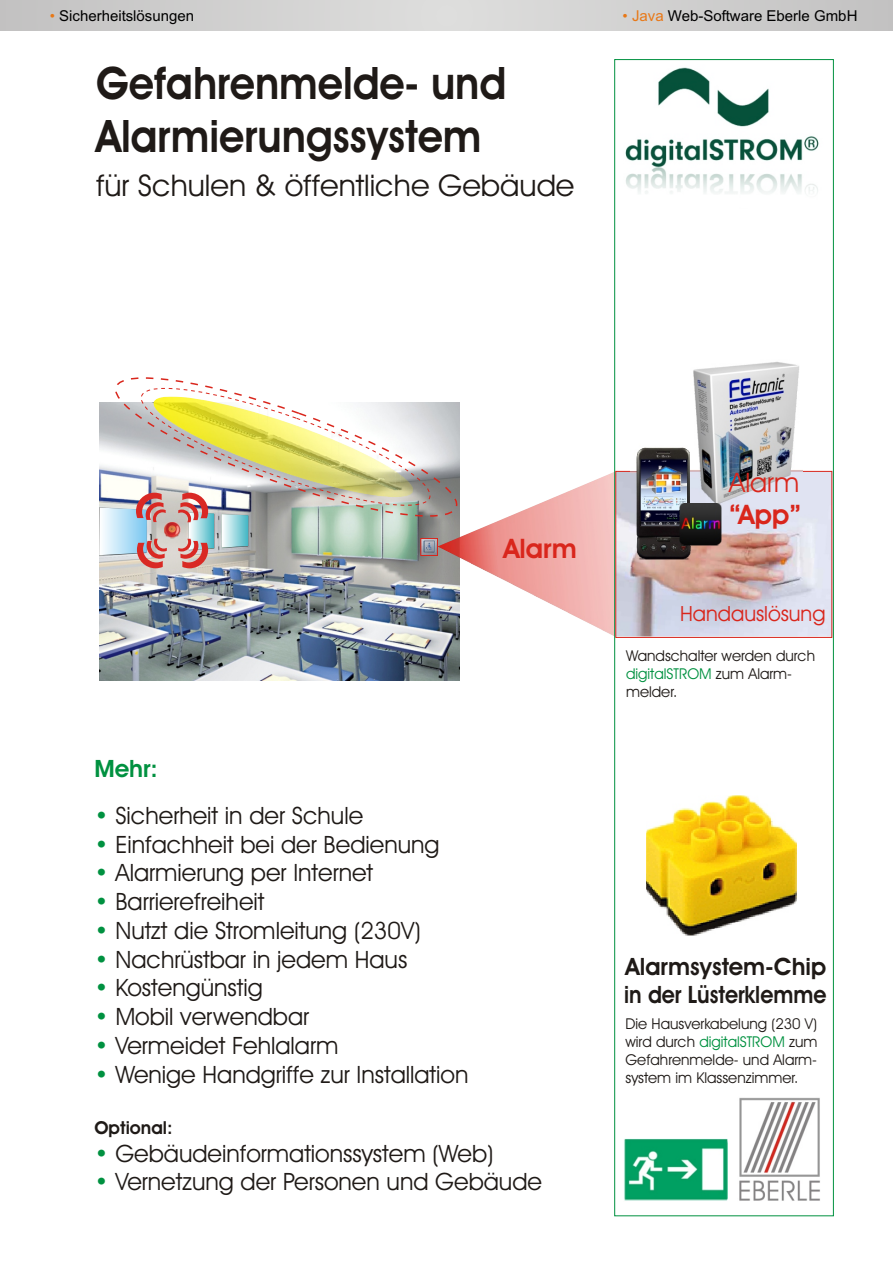
<style>
.page{position:relative;width:894px;height:1263px;background:#fff}
.page>*{position:absolute;margin:0;border:0;box-sizing:border-box;transform-origin:0 0}
.t1{font:700 45px/53.7px "Avant Garde Bk BT";color:#1f1a17;scale:.92 1}
.t2{font:30px "Avant Garde Bk BT";color:#1f1a17}
.t3{font:700 27px "Avant Garde Bk BT";color:#d9261c}
.t4{font:27px "Avant Garde Bk BT";color:#d9261c}
.t5{font:24px "Avant Garde Bk BT";color:#1f1a17}
.t6{font:700 24px "Avant Garde Bk BT";color:#1f1a17;scale:.9 1}
.t7{font:700 24px "Avant Garde Bk BT";color:#1f1a17}
.t8{font:700 24px "Avant Garde Bk BT";color:#009140}
.t9{font:21px "Avant Garde Bk BT";color:#d9261c}
.t10{font:700 18px "Avant Garde Bk BT";color:#1f1a17}
.t11{font:15px/18px "Avant Garde Bk BT";color:#1f1a17;text-align:justify}
.t12{font:15px "Arial";color:#000}
.s1{color:#e87817}
.s2{color:#009140}
</style>
<div class="page">
<img style="left:625px;top:67px;width:194px;height:127px">
<img style="left:739px;top:1097px;width:81px;height:104px">
<img style="left:99px;top:528px;width:361px;height:152px">
<img style="left:437px;top:472px;width:393px;height:165px">
<img style="left:647px;top:796px;width:150px;height:139px">
<div style="left:614px;top:59px;width:220px;height:1157px;border:1px solid #009140"></div>
<div style="left:420px;top:538px;width:18px;height:18px;border:1px solid #d9261c"></div>
<div style="left:615px;top:471px;width:217px;height:167px;border:1px solid #d9261c"></div>
<svg style="left:130px;top:377px;width:333px;height:151px"></svg>
<img style="left:99px;top:379px;width:337px;height:189px">
<img style="left:630px;top:447px;width:67px;height:120px">
<img style="left:691px;top:362px;width:111px;height:147px">
<img style="left:679px;top:503px;width:42px;height:42px">
<div style="left:0;top:0;width:893px;height:31px;background:linear-gradient(to right,#d0d0cf,#d0d0cf)"></div>
<img style="left:624px;top:1138px;width:103px;height:63px">
<p class="t12" style="left:50px;top:10px;width:146px"><span class="s1">•</span> Sicherheitslösungen</p>
<p class="t12" style="left:623px;top:10px;width:236px"><span class="s1">• Java</span> Web-Software Eberle GmbH</p>
<h1 class="t1" style="left:96px;top:60px;width:447px">Gefahrenmelde- und<br>Alarmierungssystem</h1>
<p class="t2" style="left:96px;top:173px;width:480px">für Schulen &amp; öffentliche Gebäude</p>
<p class="t8" style="left:94px;top:758px;width:65px">Mehr:</p>
<p class="t3" style="left:503px;top:537px;width:75px">Alarm</p>
<p class="t5" style="left:94px;top:806px;width:270px"><span class="s2">•</span> Sicherheit in der Schule</p>
<p class="t5" style="left:94px;top:834px;width:347px"><span class="s2">•</span> Einfachheit bei der Bedienung</p>
<p class="t5" style="left:94px;top:863px;width:280px"><span class="s2">•</span> Alarmierung per Internet</p>
<p class="t5" style="left:94px;top:892px;width:172px"><span class="s2">•</span> Barrierefreiheit</p>
<p class="t5" style="left:94px;top:921px;width:328px"><span class="s2">•</span> Nutzt die Stromleitung (230V)</p>
<p class="t5" style="left:94px;top:949px;width:314px"><span class="s2">•</span> Nachrüstbar in jedem Haus</p>
<p class="t5" style="left:94px;top:978px;width:170px"><span class="s2">•</span> Kostengünstig</p>
<p class="t5" style="left:94px;top:1007px;width:216px"><span class="s2">•</span> Mobil verwendbar</p>
<p class="t5" style="left:94px;top:1036px;width:246px"><span class="s2">•</span> Vermeidet Fehlalarm</p>
<p class="t5" style="left:94px;top:1064px;width:376px"><span class="s2">•</span> Wenige Handgriffe zur Installation</p>
<p class="t10" style="left:94px;top:1121px;width:80px">Optional:</p>
<p class="t5" style="left:94px;top:1143px;width:401px"><span class="s2">•</span> Gebäudeinformationssystem (Web)</p>
<p class="t5" style="left:94px;top:1172px;width:449px"><span class="s2">•</span> Vernetzung der Personen und Gebäude</p>
<p class="t4" style="left:729px;top:471px;width:71px">Alarm</p>
<p class="t3" style="left:729px;top:503px;width:73px">“App”</p>
<p class="t9" style="left:680px;top:605px;width:147px">Handauslösung</p>
<p class="t11" style="left:626px;top:649px;width:190px;text-align:left">Wandschalter werden durch <span class="s2">digitalSTROM</span> zum Alarm&shy;melder.</p>
<p class="t7" style="left:626px;top:957px;width:202px">Alarmsystem-Chip</p>
<p class="t6" style="left:624px;top:985px;width:226px">in der Lüsterklemme</p>
<p class="t11" style="left:626px;top:1016px;width:193px">Die Hausverkabelung (230 V) wird durch <span class="s2">digitalSTROM</span> zum Gefahrenmelde- und Alarm&shy;system im Klassenzimmer.</p>
</div>
